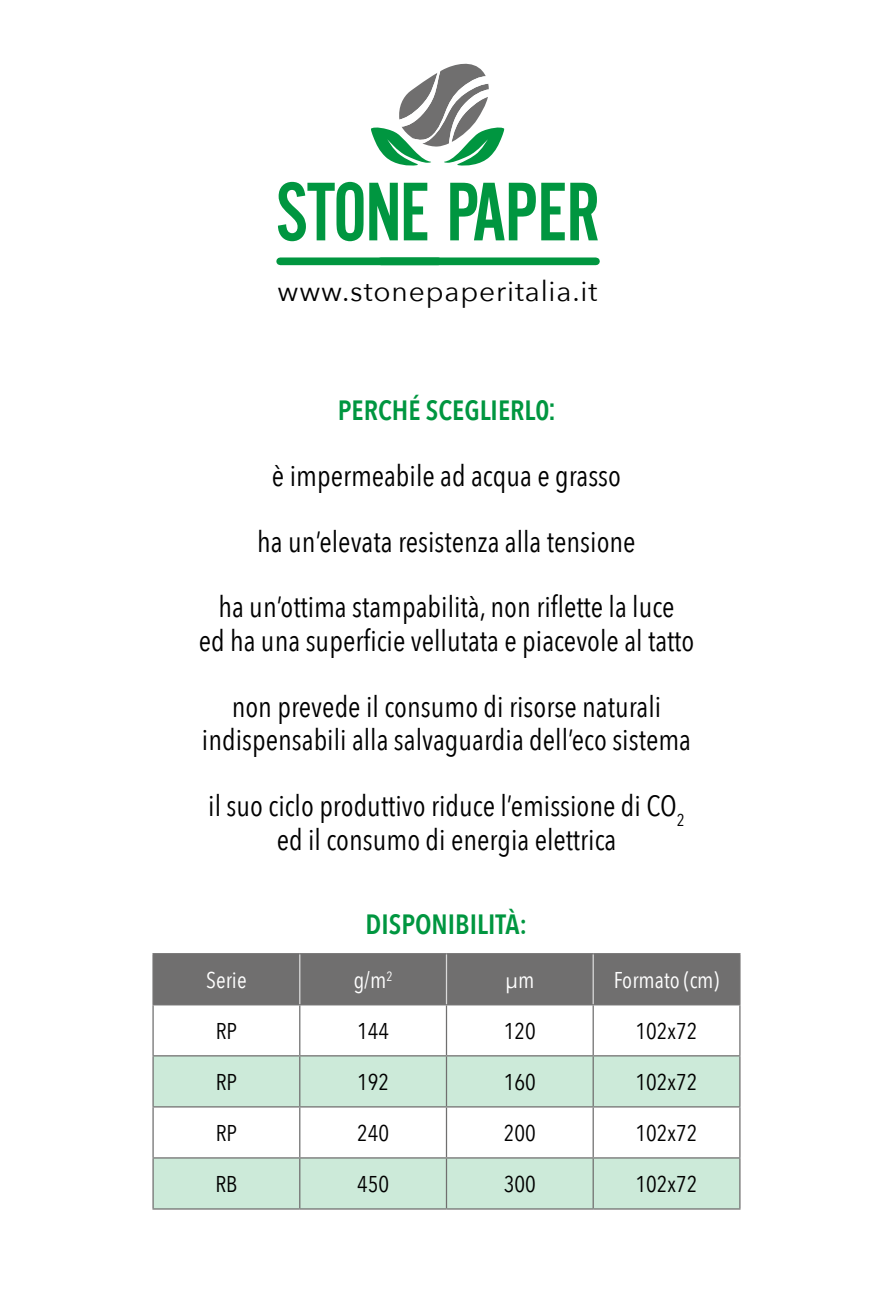
<style>
.page{position:relative;width:893px;height:1308px;background:#fff}
.page>*{position:absolute;margin:0;border:0;box-sizing:border-box;transform-origin:0 0}
.t1{font:86.4px "A Gothic Bld";letter-spacing:-.025em;color:#009640}
.t2{font:29.25px/33.8px "Avenir Next Condensed";color:#000;text-align:center}
.t3{font:28.12px "Avenir Next";letter-spacing:.03em;color:#000}
.t4{font:600 27.9px "Avenir Next Condensed";color:#009640}
.t5{font:22.72px "Avenir Next Condensed";color:#000}
.t6{font:22.72px "Avenir Next Condensed";color:#fff}
.s1{font-family:"A Gothic Bld";font-weight:400;font-size:33.52px}
</style>
<div class="page">
<div style="left:280px;top:257px;width:158px;height:8px;background:#009640"></div>
<div style="left:381px;top:257px;width:215px;height:8px;background:#009640"></div>
<svg style="left:371px;top:63px;width:134px;height:103px"></svg>
<div style="left:154px;top:954px;width:585px;height:50px;background:#706f6f"></div>
<svg style="left:154px;top:1056px;width:585px;height:152px;fill:#ccead9"></svg>
<hr style="left:739px;top:954px;width:1px;height:50px;background:#706f6f">
<hr style="left:739px;top:1005px;width:1px;height:50px;background:#706f6f">
<hr style="left:739px;top:1056px;width:1px;height:50px;background:#706f6f">
<hr style="left:739px;top:1107px;width:1px;height:50px;background:#706f6f">
<hr style="left:739px;top:1158px;width:1px;height:50px;background:#706f6f">
<hr style="left:152px;top:953px;width:148px;height:1px;background:#706f6f">
<hr style="left:152px;top:954px;width:2px;height:50px;background:#706f6f">
<hr style="left:300px;top:953px;width:146px;height:1px;background:#706f6f">
<hr style="left:446px;top:953px;width:147px;height:1px;background:#706f6f">
<hr style="left:593px;top:953px;width:147px;height:1px;background:#706f6f">
<hr style="left:152px;top:1004px;width:148px;height:1px;background:#706f6f">
<hr style="left:152px;top:1005px;width:2px;height:50px;background:#706f6f">
<hr style="left:300px;top:1004px;width:146px;height:1px;background:#706f6f">
<hr style="left:299px;top:1005px;width:1px;height:50px;background:#706f6f">
<hr style="left:446px;top:1004px;width:147px;height:1px;background:#706f6f">
<hr style="left:446px;top:1005px;width:1px;height:50px;background:#706f6f">
<hr style="left:593px;top:1004px;width:147px;height:1px;background:#706f6f">
<hr style="left:593px;top:1005px;width:1px;height:50px;background:#706f6f">
<hr style="left:152px;top:1055px;width:148px;height:1px;background:#706f6f">
<hr style="left:152px;top:1056px;width:2px;height:50px;background:#706f6f">
<hr style="left:300px;top:1055px;width:146px;height:1px;background:#706f6f">
<hr style="left:299px;top:1056px;width:1px;height:50px;background:#706f6f">
<hr style="left:446px;top:1055px;width:147px;height:1px;background:#706f6f">
<hr style="left:446px;top:1056px;width:1px;height:50px;background:#706f6f">
<hr style="left:593px;top:1055px;width:147px;height:1px;background:#706f6f">
<hr style="left:593px;top:1056px;width:1px;height:50px;background:#706f6f">
<hr style="left:152px;top:1106px;width:148px;height:1px;background:#706f6f">
<hr style="left:152px;top:1107px;width:2px;height:50px;background:#706f6f">
<hr style="left:300px;top:1106px;width:146px;height:1px;background:#706f6f">
<hr style="left:299px;top:1107px;width:1px;height:50px;background:#706f6f">
<hr style="left:446px;top:1106px;width:147px;height:1px;background:#706f6f">
<hr style="left:446px;top:1107px;width:1px;height:50px;background:#706f6f">
<hr style="left:593px;top:1106px;width:147px;height:1px;background:#706f6f">
<hr style="left:593px;top:1107px;width:1px;height:50px;background:#706f6f">
<hr style="left:152px;top:1157px;width:148px;height:1px;background:#706f6f">
<hr style="left:152px;top:1158px;width:2px;height:50px;background:#706f6f">
<hr style="left:300px;top:1157px;width:146px;height:1px;background:#706f6f">
<hr style="left:299px;top:1158px;width:1px;height:50px;background:#706f6f">
<hr style="left:446px;top:1157px;width:147px;height:1px;background:#706f6f">
<hr style="left:446px;top:1158px;width:1px;height:50px;background:#706f6f">
<hr style="left:593px;top:1157px;width:147px;height:1px;background:#706f6f">
<hr style="left:593px;top:1158px;width:1px;height:50px;background:#706f6f">
<hr style="left:152px;top:1208px;width:148px;height:1px;background:#706f6f">
<hr style="left:300px;top:1208px;width:146px;height:1px;background:#706f6f">
<hr style="left:446px;top:1208px;width:147px;height:1px;background:#706f6f">
<hr style="left:593px;top:1208px;width:147px;height:1px;background:#706f6f">
<hr style="left:299px;top:954px;width:1px;height:50px;background:#dadada">
<hr style="left:446px;top:954px;width:1px;height:50px;background:#dadada">
<hr style="left:593px;top:954px;width:1px;height:50px;background:#dadada">
<h1 class="t1" style="left:274px;top:154px;width:328px">STONE PAPER</h1>
<p class="t3" style="left:278px;top:267px;width:321px">www.stonepaperitalia.it</p>
<p class="t4" style="left:338px;top:386px;width:219px">PERCHÉ SCEGLIERL0<span class="s1">:</span></p>
<p class="t2" style="left:272px;top:457px;width:351px">è impermeabile ad acqua e grasso</p>
<p class="t2" style="left:257px;top:523px;width:380px">ha un’elevata resistenza alla tensione</p>
<p class="t2" style="left:199px;top:588px;width:497px">ha un’ottima stampabilità, non riflette la luce<br>ed ha una superficie vellutata e piacevole al tatto</p>
<p class="t2" style="left:202px;top:688px;width:491px">non prevede il consumo di risorse naturali indispensabili alla salvaguardia dell’eco sistema</p>
<p class="t2" style="left:208px;top:787px;width:478px">il suo ciclo produttivo riduce l’emissione di CO<sub>2 </sub>ed il consumo di energia elettrica</p>
<p class="t4" style="left:366px;top:900px;width:163px">DISPONIBILITÀ:</p>
<p class="t6" style="left:206px;top:960px;width:42px">Serie</p>
<p class="t6" style="left:354px;top:960px;width:40px">g/m<sup>2</sup></p>
<p class="t6" style="left:505px;top:960px;width:30px">µm</p>
<p class="t6" style="left:614px;top:960px;width:107px">Formato (cm)</p>
<p class="t5" style="left:216px;top:1011px;width:23px">RP</p>
<p class="t5" style="left:357px;top:1011px;width:34px">144</p>
<p class="t5" style="left:504px;top:1011px;width:34px">120</p>
<p class="t5" style="left:635px;top:1011px;width:64px">102x72</p>
<p class="t5" style="left:216px;top:1062px;width:23px">RP</p>
<p class="t5" style="left:357px;top:1062px;width:34px">192</p>
<p class="t5" style="left:504px;top:1062px;width:34px">160</p>
<p class="t5" style="left:635px;top:1062px;width:64px">102x72</p>
<p class="t5" style="left:216px;top:1113px;width:23px">RP</p>
<p class="t5" style="left:357px;top:1113px;width:34px">240</p>
<p class="t5" style="left:504px;top:1113px;width:34px">200</p>
<p class="t5" style="left:635px;top:1113px;width:64px">102x72</p>
<p class="t5" style="left:215px;top:1165px;width:23px">RB</p>
<p class="t5" style="left:357px;top:1165px;width:34px">450</p>
<p class="t5" style="left:504px;top:1165px;width:34px">300</p>
<p class="t5" style="left:635px;top:1165px;width:64px">102x72</p>
</div>
